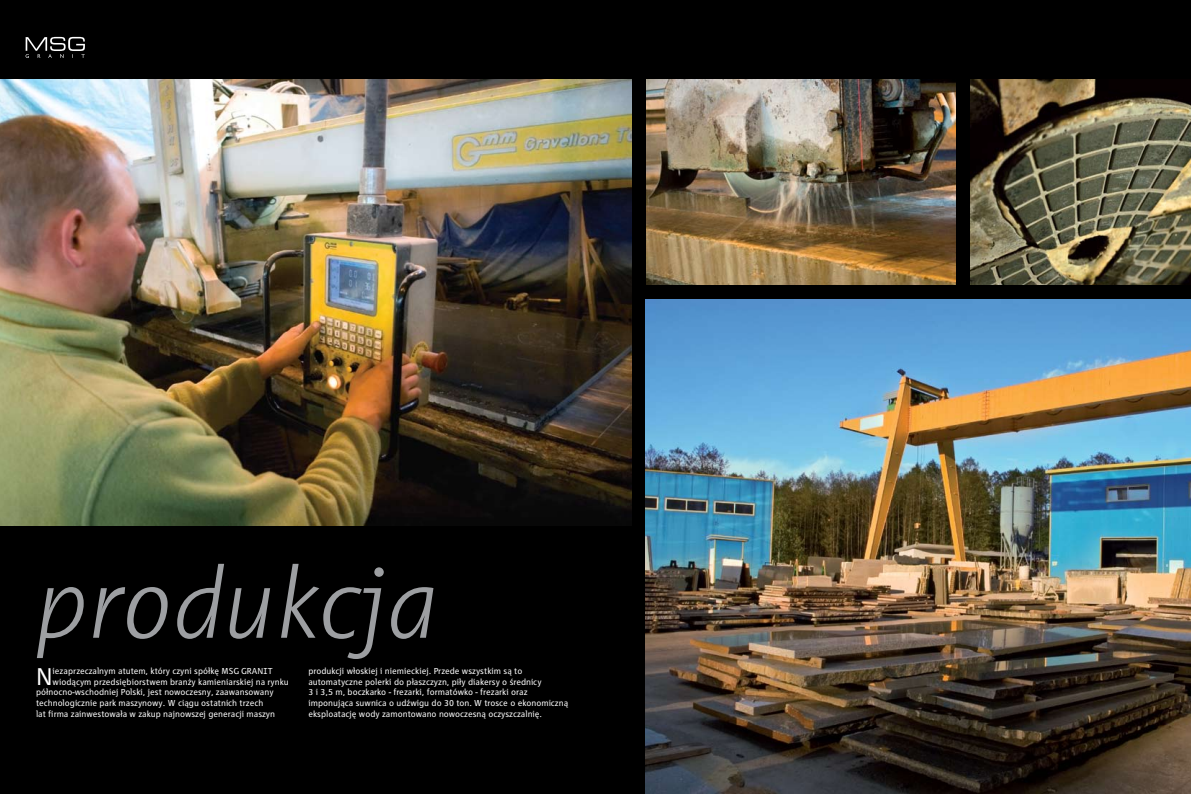
<style>
.page{position:relative;width:1191px;height:794px;background:#000}
.page>*{position:absolute;margin:0;border:0;box-sizing:border-box;transform-origin:0 0}
.t1{font:italic 300 104.1px "RWE Corp HCEOP";color:#9d9fa2}
.t2{font:25.2px "RWE Corp CEOP";color:#fff}
.t3{font:9px/10.8px "RWE Corp CEOP";color:#fff}
</style>
<div class="page">
<img style="left:0;top:80px;width:631px;height:445px">
<img style="left:646px;top:80px;width:310px;height:205px">
<img style="left:970px;top:80px;width:221px;height:205px">
<img style="left:645px;top:300px;width:546px;height:494px">
<svg style="left:26px;top:37px;width:59px;height:21px"></svg>
<h1 class="t1" style="left:36px;top:545px;width:404px">produkcja</h1>
<h2 class="t2" style="left:36px;top:662px;width:18px">N</h2>
<p class="t3" style="left:53px;top:665px;width:222px">iezaprzeczalnym atutem, który czyni spółkę MSG GRANIT</p>
<p class="t3" style="left:53px;top:676px;width:238px">wiodącym przedsiębiorstwem branży kamieniarskiej na rynku</p>
<p class="t3" style="left:36px;top:687px;width:239px">północno-wschodniej Polski, jest nowoczesny, zaawansowany</p>
<p class="t3" style="left:36px;top:698px;width:229px">technologicznie park maszynowy. W ciągu ostatnich trzech</p>
<p class="t3" style="left:36px;top:708px;width:241px">lat firma zainwestowała w zakup najnowszej generacji maszyn</p>
<p class="t3" style="left:308px;top:665px;width:261px">produkcji włoskiej i niemieckiej. Przede wszystkim są to automatyczne polerki do płaszczyzn, piły diakersy o średnicy<br>3 i 3,5 m, boczkarko - frezarki, formatówko - frezarki oraz imponująca suwnica o udźwigu do 30 ton. W trosce o ekonomiczną eksploatację wody zamontowano nowoczesną oczyszczalnię.</p>
</div>
